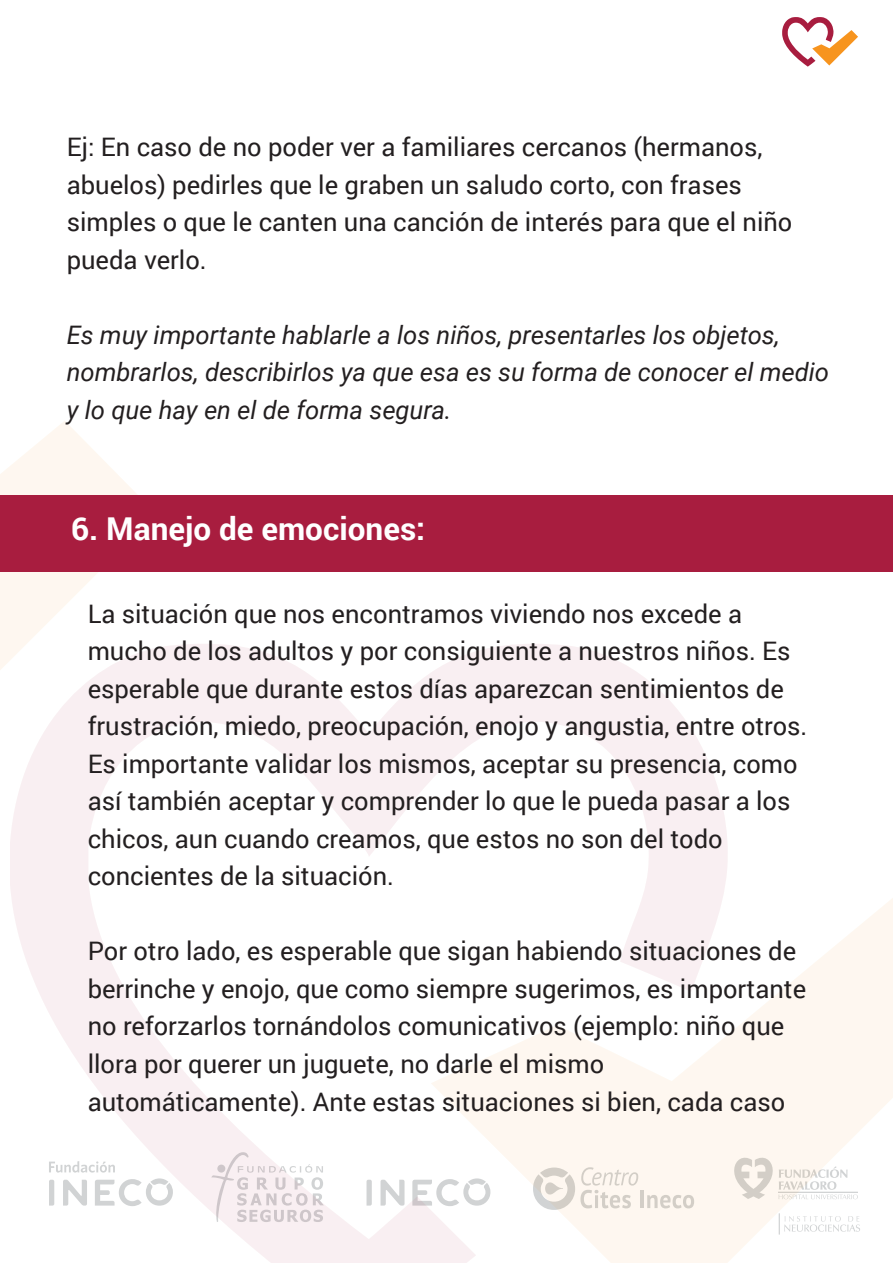
<style>
.page{position:relative;width:893px;height:1263px;background:#fff}
.page>*{position:absolute;margin:0;border:0;box-sizing:border-box;transform-origin:0 0}
.t1{font:700 31.5px "Roboto";color:#fff}
.t2{font:25.5px/37.5px "Roboto";color:#231f20}
.t3{font:italic 25.5px/37.5px "Roboto";color:#231f20}
</style>
<div class="page">
<svg style="left:782px;top:17px;width:76px;height:50px"></svg>
<svg style="left:0;top:421px;width:157px;height:249px"></svg>
<svg style="left:10px;top:644px;width:716px;height:619px"></svg>
<svg style="left:431px;top:826px;width:462px;height:437px"></svg>
<div style="left:0;top:495px;width:893px;height:76px;background:#a81d3f"></div>
<p class="t2" style="left:67px;top:127px;width:727px">Ej: En caso de no poder ver a familiares cercanos (hermanos, abuelos) pedirles que le graben un saludo corto, con frases simples o que le canten una canción de interés para que el niño pueda verlo.</p>
<p class="t3" style="left:67px;top:315px;width:764px">Es muy importante hablarle a los niños, presentarles los objetos, nombrarlos, describirlos ya que esa es su forma de conocer el medio y lo que hay en el de forma segura.</p>
<p class="t1" style="left:71px;top:507px;width:356px">6. Manejo de emociones:</p>
<p class="t2" style="left:88px;top:594px;width:721px">La situación que nos encontramos viviendo nos excede a mucho de los adultos y por consiguiente a nuestros niños. Es esperable que durante estos días aparezcan sentimientos de frustración, miedo, preocupación, enojo y angustia, entre otros.<br>Es importante validar los mismos, aceptar su presencia, como así también aceptar y comprender lo que le pueda pasar a los chicos, aun cuando creamos, que estos no son del todo concientes de la situación.</p>
<p class="t2" style="left:88px;top:932px;width:720px">Por otro lado, es esperable que sigan habiendo situaciones de berrinche y enojo, que como siempre sugerimos, es importante no reforzarlos tornándolos comunicativos (ejemplo: niño que llora por querer un juguete, no darle el mismo automáticamente). Ante estas situaciones si bien, cada caso</p>
</div>
